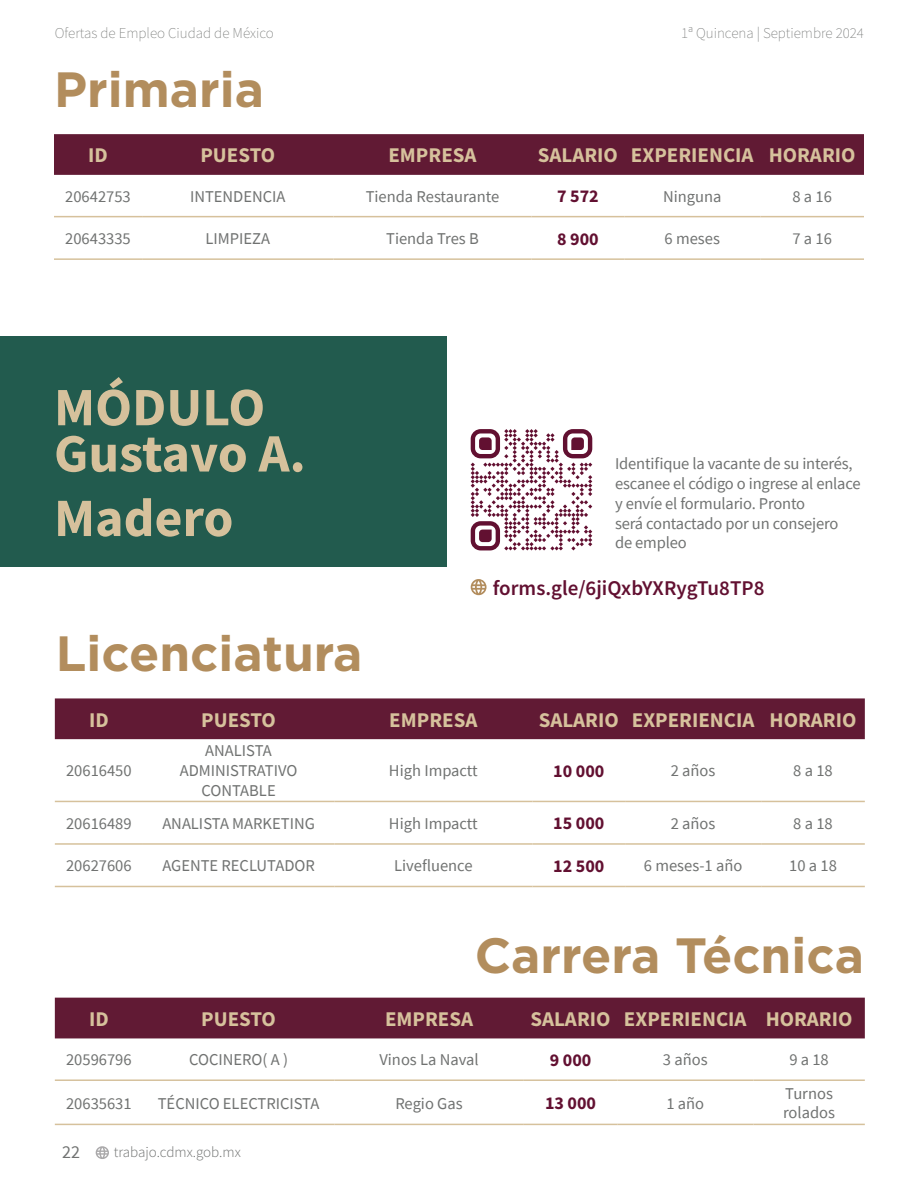
<style>
.page{position:relative;width:918px;height:1188px;background:#fff}
.page>*{position:absolute;margin:0;border:0;box-sizing:border-box;transform-origin:0 0}
.t1{font:700 54px "Source Sans Pro";color:#d6c19c}
.t2{font:700 49.5px "Gotham";color:#b28d5d}
.t3{font:700 21px "Source Sans Pro";color:#d6c19c}
.t4{font:600 21px "Source Sans Pro";color:#621031}
.t5{font:700 18px "Source Sans Pro";color:#621031}
.t6{font:18px "Source Sans Pro";color:#707271}
.t7{font:16.5px/19.8px "Source Sans Pro";color:#707271;text-align:center}
.t8{font:200 15px "Source Sans Pro";color:#717371}
.t9{font:200 15px "Source Sans Pro";color:#707271}
.t10{font:300 15px "Source Sans Pro";color:#707271}
</style>
<div class="page">
<svg style="left:96px;top:1146px;width:13px;height:13px"></svg>
<div style="left:55px;top:698px;width:810px;height:41px;background:#611a34"></div>
<hr style="left:55px;top:801px;width:88px;height:1px;background:#d6c19c">
<hr style="left:143px;top:801px;width:191px;height:1px;background:#d6c19c">
<hr style="left:334px;top:801px;width:198px;height:1px;background:#d6c19c">
<hr style="left:532px;top:801px;width:93px;height:1px;background:#d6c19c">
<hr style="left:625px;top:801px;width:136px;height:1px;background:#d6c19c">
<hr style="left:761px;top:801px;width:104px;height:1px;background:#d6c19c">
<hr style="left:55px;top:843px;width:88px;height:2px;background:#d6c19c">
<hr style="left:143px;top:843px;width:191px;height:2px;background:#d6c19c">
<hr style="left:334px;top:843px;width:198px;height:2px;background:#d6c19c">
<hr style="left:532px;top:843px;width:93px;height:2px;background:#d6c19c">
<hr style="left:625px;top:843px;width:136px;height:2px;background:#d6c19c">
<hr style="left:761px;top:843px;width:104px;height:2px;background:#d6c19c">
<hr style="left:55px;top:886px;width:88px;height:1px;background:#d6c19c">
<hr style="left:143px;top:886px;width:191px;height:1px;background:#d6c19c">
<hr style="left:334px;top:886px;width:198px;height:1px;background:#d6c19c">
<hr style="left:532px;top:886px;width:93px;height:1px;background:#d6c19c">
<hr style="left:625px;top:886px;width:136px;height:1px;background:#d6c19c">
<hr style="left:761px;top:886px;width:104px;height:1px;background:#d6c19c">
<div style="left:54px;top:134px;width:810px;height:41px;background:#611a34"></div>
<hr style="left:54px;top:216px;width:88px;height:1px;background:#d6c19c">
<hr style="left:142px;top:216px;width:191px;height:1px;background:#d6c19c">
<hr style="left:333px;top:216px;width:199px;height:1px;background:#d6c19c">
<hr style="left:532px;top:216px;width:92px;height:1px;background:#d6c19c">
<hr style="left:624px;top:216px;width:136px;height:1px;background:#d6c19c">
<hr style="left:760px;top:216px;width:104px;height:1px;background:#d6c19c">
<hr style="left:54px;top:258px;width:88px;height:2px;background:#d6c19c">
<hr style="left:142px;top:258px;width:191px;height:2px;background:#d6c19c">
<hr style="left:333px;top:258px;width:199px;height:2px;background:#d6c19c">
<hr style="left:532px;top:258px;width:92px;height:2px;background:#d6c19c">
<hr style="left:624px;top:258px;width:136px;height:2px;background:#d6c19c">
<hr style="left:760px;top:258px;width:104px;height:2px;background:#d6c19c">
<div style="left:0;top:336px;width:447px;height:230px;background:#225b4e"></div>
<svg style="left:471px;top:579px;width:16px;height:16px"></svg>
<svg style="left:471px;top:429px;width:121px;height:121px"></svg>
<div style="left:55px;top:998px;width:810px;height:40px;background:#611a34"></div>
<hr style="left:55px;top:1079px;width:88px;height:2px;background:#d6c19c">
<hr style="left:143px;top:1079px;width:191px;height:2px;background:#d6c19c">
<hr style="left:334px;top:1079px;width:190px;height:2px;background:#d6c19c">
<hr style="left:524px;top:1079px;width:93px;height:2px;background:#d6c19c">
<hr style="left:617px;top:1079px;width:136px;height:2px;background:#d6c19c">
<hr style="left:753px;top:1079px;width:112px;height:2px;background:#d6c19c">
<hr style="left:55px;top:1124px;width:88px;height:1px;background:#d6c19c">
<hr style="left:143px;top:1124px;width:191px;height:1px;background:#d6c19c">
<hr style="left:334px;top:1124px;width:190px;height:1px;background:#d6c19c">
<hr style="left:524px;top:1124px;width:93px;height:1px;background:#d6c19c">
<hr style="left:617px;top:1124px;width:136px;height:1px;background:#d6c19c">
<hr style="left:753px;top:1124px;width:112px;height:1px;background:#d6c19c">
<p class="t8" style="left:55px;top:24px;width:220px">Ofertas de Empleo Ciudad de México</p>
<p class="t9" style="left:681px;top:24px;width:184px">1ᵃ Quincena | Septiembre 2024</p>
<p class="t2" style="left:54px;top:56px;width:211px">Primaria</p>
<p class="t3" style="left:88px;top:141px;width:21px">ID</p>
<p class="t3" style="left:200px;top:141px;width:76px">PUESTO</p>
<p class="t3" style="left:388px;top:141px;width:90px">EMPRESA</p>
<p class="t3" style="left:538px;top:141px;width:82px">SALARIO</p>
<p class="t3" style="left:631px;top:141px;width:124px">EXPERIENCIA</p>
<p class="t3" style="left:769px;top:141px;width:88px">HORARIO</p>
<p class="t7" style="left:65px;top:186px;width:67px">20642753</p>
<p class="t7" style="left:190px;top:186px;width:97px">INTENDENCIA</p>
<p class="t7" style="left:366px;top:186px;width:135px">Tienda Restaurante</p>
<p class="t5" style="left:557px;top:184px;width:43px">7 572</p>
<p class="t7" style="left:663px;top:186px;width:60px">Ninguna</p>
<p class="t7" style="left:792px;top:186px;width:41px">8 a 16</p>
<p class="t7" style="left:65px;top:229px;width:67px">20643335</p>
<p class="t7" style="left:206px;top:229px;width:66px">LIMPIEZA</p>
<p class="t7" style="left:386px;top:229px;width:94px">Tienda Tres B</p>
<p class="t5" style="left:557px;top:226px;width:43px">8 900</p>
<p class="t7" style="left:665px;top:229px;width:57px">6 meses</p>
<p class="t7" style="left:792px;top:229px;width:41px">7 a 16</p>
<p class="t1" style="left:54px;top:371px;width:213px">MÓDULO</p>
<p class="t1" style="left:54px;top:417px;width:253px">Gustavo A.</p>
<p class="t1" style="left:54px;top:482px;width:181px">Madero</p>
<p class="t2" style="left:56px;top:621px;width:308px">Licenciatura</p>
<p class="t7" style="left:615px;top:454px;width:239px">Identifique la vacante de su interés,</p>
<p class="t7" style="left:615px;top:474px;width:247px">escanee el código o ingrese al enlace</p>
<p class="t7" style="left:615px;top:493px;width:192px">y envíe el formulario. Pronto</p>
<p class="t7" style="left:615px;top:513px;width:225px">será contactado por un consejero</p>
<p class="t7" style="left:615px;top:533px;width:73px">de empleo</p>
<p class="t4" style="left:493px;top:574px;width:273px">forms.gle/6jiQxbYXRygTu8TP8</p>
<p class="t3" style="left:89px;top:705px;width:21px">ID</p>
<p class="t3" style="left:201px;top:705px;width:76px">PUESTO</p>
<p class="t3" style="left:389px;top:705px;width:90px">EMPRESA</p>
<p class="t3" style="left:539px;top:705px;width:82px">SALARIO</p>
<p class="t3" style="left:632px;top:705px;width:124px">EXPERIENCIA</p>
<p class="t3" style="left:770px;top:705px;width:88px">HORARIO</p>
<p class="t7" style="left:66px;top:761px;width:67px">20616450</p>
<p class="t7" style="left:180px;top:741px;width:119px">ANALISTA<br>ADMINISTRATIVO<br>CONTABLE</p>
<p class="t7" style="left:389px;top:761px;width:90px">High Impactt</p>
<p class="t5" style="left:553px;top:759px;width:53px">10 000</p>
<p class="t7" style="left:671px;top:761px;width:46px">2 años</p>
<p class="t7" style="left:793px;top:761px;width:41px">8 a 18</p>
<p class="t7" style="left:66px;top:813px;width:67px">20616489</p>
<p class="t7" style="left:162px;top:813px;width:154px">ANALISTA MARKETING</p>
<p class="t7" style="left:389px;top:813px;width:90px">High Impactt</p>
<p class="t5" style="left:553px;top:811px;width:53px">15 000</p>
<p class="t7" style="left:671px;top:813px;width:46px">2 años</p>
<p class="t7" style="left:793px;top:813px;width:41px">8 a 18</p>
<p class="t7" style="left:66px;top:856px;width:67px">20627606</p>
<p class="t7" style="left:162px;top:856px;width:154px">AGENTE RECLUTADOR</p>
<p class="t7" style="left:394px;top:856px;width:80px">Livefluence</p>
<p class="t5" style="left:553px;top:854px;width:53px">12 500</p>
<p class="t7" style="left:644px;top:856px;width:100px">6 meses-1 año</p>
<p class="t7" style="left:789px;top:856px;width:49px">10 a 18</p>
<p class="t2" style="left:475px;top:923px;width:391px">Carrera Técnica</p>
<p class="t3" style="left:89px;top:1005px;width:21px">ID</p>
<p class="t3" style="left:201px;top:1005px;width:76px">PUESTO</p>
<p class="t3" style="left:385px;top:1005px;width:90px">EMPRESA</p>
<p class="t3" style="left:531px;top:1005px;width:82px">SALARIO</p>
<p class="t3" style="left:624px;top:1005px;width:124px">EXPERIENCIA</p>
<p class="t3" style="left:766px;top:1005px;width:88px">HORARIO</p>
<p class="t7" style="left:66px;top:1050px;width:67px">20596796</p>
<p class="t7" style="left:189px;top:1050px;width:100px">COCINERO( A )</p>
<p class="t7" style="left:379px;top:1050px;width:101px">Vinos La Naval</p>
<p class="t5" style="left:550px;top:1048px;width:43px">9 000</p>
<p class="t7" style="left:663px;top:1050px;width:46px">3 años</p>
<p class="t7" style="left:789px;top:1050px;width:41px">9 a 18</p>
<p class="t7" style="left:66px;top:1093px;width:67px">20635631</p>
<p class="t7" style="left:158px;top:1093px;width:163px">TÉCNICO ELECTRICISTA</p>
<p class="t7" style="left:395px;top:1093px;width:69px">Regio Gas</p>
<p class="t5" style="left:545px;top:1091px;width:53px">13 000</p>
<p class="t7" style="left:666px;top:1093px;width:39px">1 año</p>
<p class="t7" style="left:783px;top:1083px;width:54px;text-align:left">Turnos rolados</p>
<p class="t6" style="left:62px;top:1141px;width:19px">22</p>
<p class="t10" style="left:114px;top:1143px;width:129px">trabajo.cdmx.gob.mx</p>
</div>
